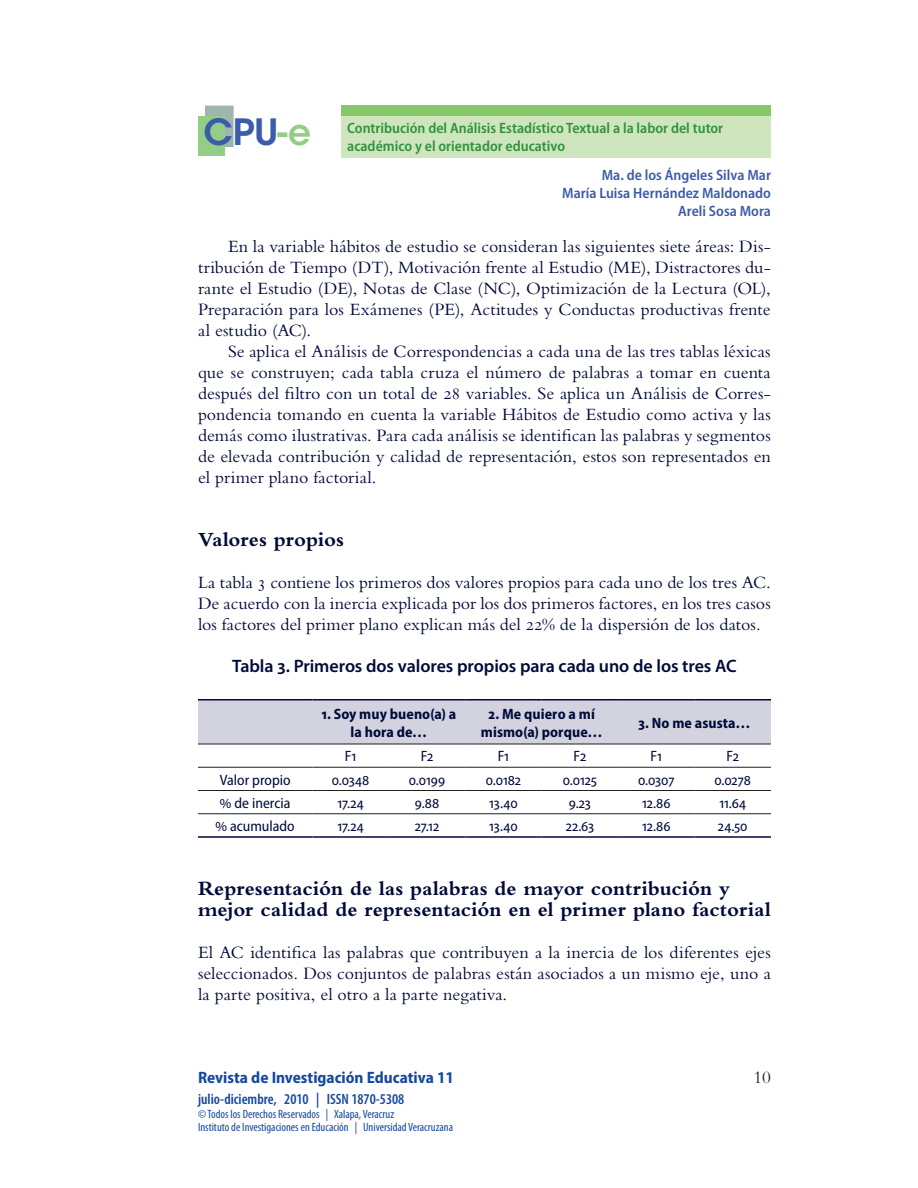
<style>
.page{position:relative;width:918px;height:1188px;background:#fff}
.page>*{position:absolute;margin:0;border:0;box-sizing:border-box;transform-origin:0 0}
.t1{font:600 36px "ITC Avant Garde Std";color:#3c5ba9}
.t2{font:700 21px/21px "Bembo Std";color:#000a39}
.t3{font:18px/21px "Bembo Std";color:#000a39;text-align:justify}
.t4{font:600 18px "Myriad Pro";letter-spacing:-.005em;color:#000a39}
.t5{font:18px "Bembo Std";color:#231f20}
.t6{font:700 semi-condensed 16.5px "Myriad Pro";color:#15489e}
.t7{font:semi-condensed 15px "Myriad Pro";color:#000a39}
.t8{font:600 semi-condensed 15px/18px "Myriad Pro";color:#31923c}
.t9{font:700 semi-condensed 15px/18px "Myriad Pro";letter-spacing:.005em;color:#000a39;text-align:center}
.t10{font:600 semi-condensed 15px/18px "Myriad Pro";color:#3c5ba9;text-align:right}
.t11{font:600 condensed 15px "Myriad Pro";color:#15489e}
.t12{font:condensed 12px/13.5px "Myriad Pro";color:#15489e}
.s1{color:#94cd85}
</style>
<div class="page">
<div style="left:205px;top:106px;width:29px;height:41px;background:#9fb5b0;border:2px solid #9fb5b0"></div>
<div style="left:198px;top:116px;width:27px;height:40px;background:#94cd85"></div>
<div style="left:341px;top:116px;width:430px;height:41px;background:#cee5be"></div>
<div style="left:341px;top:106px;width:430px;height:10px;background:#86c769"></div>
<div style="left:198px;top:700px;width:573px;height:44px;background:#d2d3df"></div>
<hr style="left:198px;top:767px;width:114px;height:1px;background:#231f20">
<hr style="left:312px;top:767px;width:77px;height:1px;background:#231f20">
<hr style="left:389px;top:767px;width:76px;height:1px;background:#231f20">
<hr style="left:465px;top:767px;width:77px;height:1px;background:#231f20">
<hr style="left:542px;top:767px;width:76px;height:1px;background:#231f20">
<hr style="left:618px;top:767px;width:77px;height:1px;background:#231f20">
<hr style="left:695px;top:767px;width:76px;height:1px;background:#231f20">
<hr style="left:198px;top:790px;width:114px;height:1px;background:#231f20">
<hr style="left:312px;top:790px;width:77px;height:1px;background:#231f20">
<hr style="left:389px;top:790px;width:76px;height:1px;background:#231f20">
<hr style="left:465px;top:790px;width:77px;height:1px;background:#231f20">
<hr style="left:542px;top:790px;width:76px;height:1px;background:#231f20">
<hr style="left:618px;top:790px;width:77px;height:1px;background:#231f20">
<hr style="left:695px;top:790px;width:76px;height:1px;background:#231f20">
<hr style="left:198px;top:699px;width:114px;height:1px;background:#000a39">
<hr style="left:312px;top:699px;width:77px;height:1px;background:#000a39">
<hr style="left:389px;top:699px;width:76px;height:1px;background:#000a39">
<hr style="left:465px;top:699px;width:77px;height:1px;background:#000a39">
<hr style="left:542px;top:699px;width:76px;height:1px;background:#000a39">
<hr style="left:618px;top:699px;width:77px;height:1px;background:#000a39">
<hr style="left:695px;top:699px;width:76px;height:1px;background:#000a39">
<hr style="left:198px;top:836px;width:114px;height:2px;background:#000a39">
<hr style="left:312px;top:836px;width:77px;height:2px;background:#000a39">
<hr style="left:389px;top:836px;width:76px;height:2px;background:#000a39">
<hr style="left:465px;top:836px;width:77px;height:2px;background:#000a39">
<hr style="left:542px;top:836px;width:76px;height:2px;background:#000a39">
<hr style="left:618px;top:836px;width:77px;height:2px;background:#000a39">
<hr style="left:695px;top:836px;width:76px;height:2px;background:#000a39">
<hr style="left:198px;top:744px;width:114px;height:1px;background:#231f20">
<hr style="left:312px;top:744px;width:77px;height:1px;background:#231f20">
<hr style="left:389px;top:744px;width:76px;height:1px;background:#231f20">
<hr style="left:465px;top:744px;width:77px;height:1px;background:#231f20">
<hr style="left:542px;top:744px;width:76px;height:1px;background:#231f20">
<hr style="left:618px;top:744px;width:77px;height:1px;background:#231f20">
<hr style="left:695px;top:744px;width:76px;height:1px;background:#231f20">
<hr style="left:198px;top:813px;width:114px;height:1px;background:#231f20">
<hr style="left:312px;top:813px;width:77px;height:1px;background:#231f20">
<hr style="left:389px;top:813px;width:76px;height:1px;background:#231f20">
<hr style="left:465px;top:813px;width:77px;height:1px;background:#231f20">
<hr style="left:542px;top:813px;width:76px;height:1px;background:#231f20">
<hr style="left:618px;top:813px;width:77px;height:1px;background:#231f20">
<hr style="left:695px;top:813px;width:76px;height:1px;background:#231f20">
<h1 class="t1" style="left:203px;top:109px;width:109px">CPU<span class="s1">-e</span></h1>
<p class="t8" style="left:347px;top:120px;width:378px">Contribución del Análisis Estadístico Textual a la labor del tutor académico y el orientador educativo</p>
<p class="t10" style="left:562px;top:166px;width:210px">Ma. de los Ángeles Silva Mar<br>María Luisa Hernández Maldonado<br>Areli Sosa Mora</p>
<p class="t3" style="left:198px;top:236px;width:574px;text-indent:30px">En la variable hábitos de estudio se consideran las siguientes siete áreas: Dis&shy;tribución de Tiempo (DT), Motivación frente al Estudio (ME), Distractores du&shy;rante el Estudio (DE), Notas de Clase (NC), Optimización de la Lectura (OL), Preparación para los Exámenes (PE), Actitudes y Conductas productivas frente al estudio (AC).</p>
<p class="t3" style="left:198px;top:341px;width:574px;text-indent:30px">Se aplica el Análisis de Correspondencias a cada una de las tres tablas léxicas que se construyen; cada tabla cruza el número de palabras a tomar en cuenta después del filtro con un total de 28 variables. Se aplica un Análisis de Corres&shy;pondencia tomando en cuenta la variable Hábitos de Estudio como activa y las demás como ilustrativas. Para cada análisis se identifican las palabras y segmentos de elevada contribución y calidad de representación, estos son representados en el primer plano factorial.</p>
<p class="t2" style="left:198px;top:529px;width:148px">Valores propios</p>
<p class="t3" style="left:198px;top:572px;width:574px">La tabla 3 contiene los primeros dos valores propios para cada uno de los tres AC.<br>De acuerdo con la inercia explicada por los dos primeros factores, en los tres casos los factores del primer plano explican más del 22% de la dispersión de los datos.</p>
<p class="t4" style="left:232px;top:656px;width:506px">Tabla 3. Primeros dos valores propios para cada uno de los tres AC</p>
<p class="t9" style="left:322px;top:705px;width:136px">1. Soy muy bueno(a) a la hora de…</p>
<p class="t9" style="left:481px;top:705px;width:123px">2. Me quiero a mí mismo(a) porque…</p>
<p class="t9" style="left:639px;top:714px;width:113px">3. No me asusta…</p>
<p class="t7" style="left:345px;top:748px;width:13px">F1</p>
<p class="t7" style="left:421px;top:748px;width:14px">F2</p>
<p class="t7" style="left:498px;top:748px;width:13px">F1</p>
<p class="t7" style="left:574px;top:748px;width:14px">F2</p>
<p class="t7" style="left:651px;top:748px;width:13px">F1</p>
<p class="t7" style="left:726px;top:748px;width:14px">F2</p>
<p class="t7" style="left:220px;top:771px;width:72px">Valor propio</p>
<p class="t7" style="left:332px;top:771px;width:39px">0.0348</p>
<p class="t7" style="left:409px;top:771px;width:38px">0.0199</p>
<p class="t7" style="left:486px;top:771px;width:37px">0.0182</p>
<p class="t7" style="left:563px;top:771px;width:35px">0.0125</p>
<p class="t7" style="left:638px;top:771px;width:38px">0.0307</p>
<p class="t7" style="left:715px;top:771px;width:38px">0.0278</p>
<p class="t7" style="left:220px;top:795px;width:72px">% de inercia</p>
<p class="t7" style="left:337px;top:795px;width:28px">17.24</p>
<p class="t7" style="left:415px;top:795px;width:26px">9.88</p>
<p class="t7" style="left:489px;top:795px;width:30px">13.40</p>
<p class="t7" style="left:569px;top:795px;width:24px">9.23</p>
<p class="t7" style="left:642px;top:795px;width:30px">12.86</p>
<p class="t7" style="left:719px;top:795px;width:28px">11.64</p>
<p class="t7" style="left:216px;top:818px;width:81px">% acumulado</p>
<p class="t7" style="left:337px;top:818px;width:28px">17.24</p>
<p class="t7" style="left:415px;top:818px;width:26px">27.12</p>
<p class="t7" style="left:489px;top:818px;width:30px">13.40</p>
<p class="t7" style="left:566px;top:818px;width:30px">22.63</p>
<p class="t7" style="left:642px;top:818px;width:30px">12.86</p>
<p class="t7" style="left:718px;top:818px;width:31px">24.50</p>
<p class="t2" style="left:198px;top:878px;width:574px">Representación de las palabras de mayor contribución y mejor calidad de representación en el primer plano factorial</p>
<p class="t3" style="left:198px;top:941px;width:574px">El AC identifica las palabras que contribuyen a la inercia de los diferentes ejes seleccionados. Dos conjuntos de palabras están asociados a un mismo eje, uno a la parte positiva, el otro a la parte negativa.</p>
<p class="t6" style="left:198px;top:1069px;width:258px">Revista de Investigación Educativa 11</p>
<p class="t11" style="left:198px;top:1091px;width:208px">julio-diciembre, 2010 | ISSN 1870-5308</p>
<p class="t12" style="left:198px;top:1107px;width:257px">© Todos los Derechos Reservados | Xalapa, Veracruz<br>Instituto de Investigaciones en Educación | Universidad Veracruzana</p>
<p class="t5" style="left:753px;top:1067px;width:19px">10</p>
</div>
